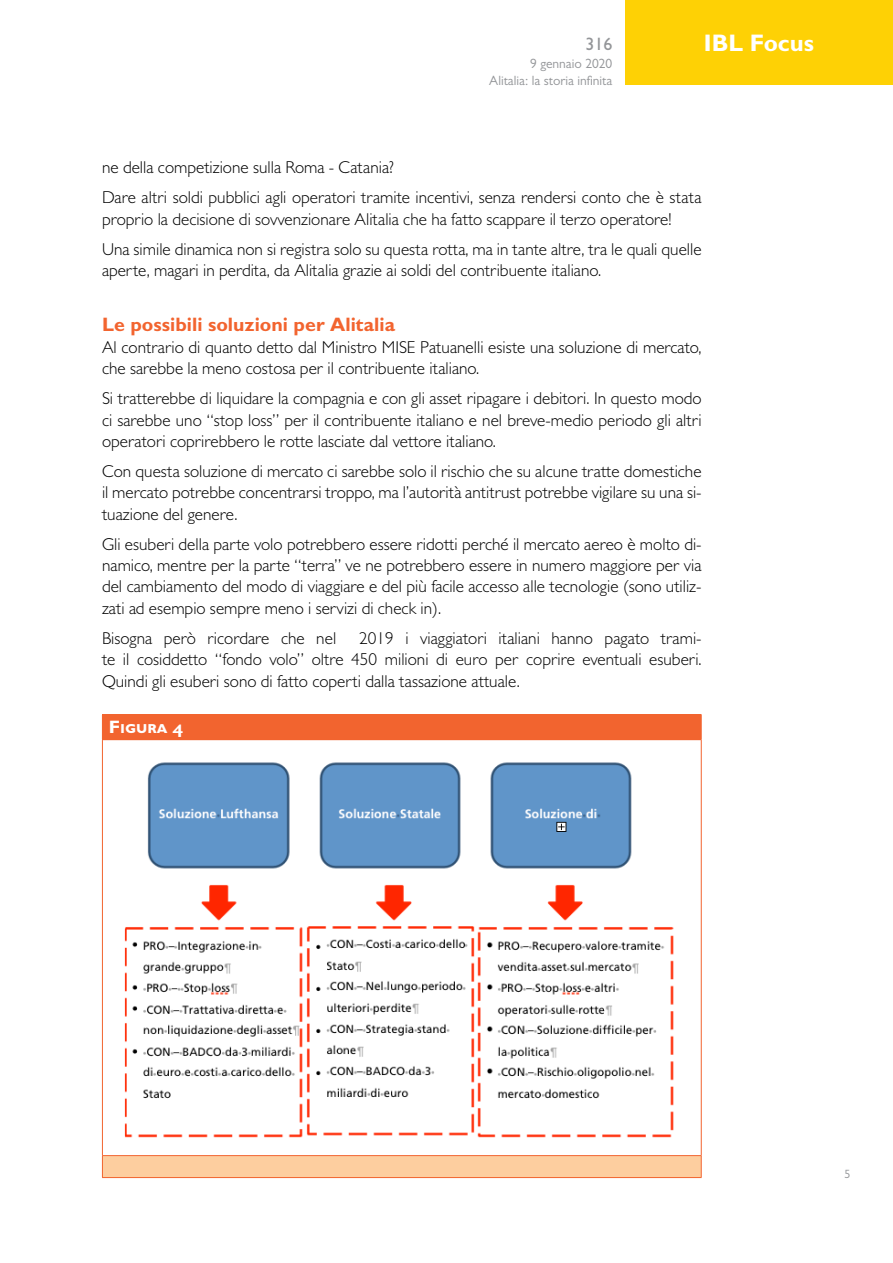
<style>
.page{position:relative;width:893px;height:1263px;background:#fff}
.page>*{position:absolute;margin:0;border:0;box-sizing:border-box;transform-origin:0 0}
.t1{font:700 24px "Gill Sans MT Pro";color:#fff}
.Paragraph_1{font:700 19.5px "Gill Sans MT Pro";color:#f2642f}
.Dida_Number{font:700 18px "Gill Sans MT Pro";color:#fff;scale:1.05 1}
.t2{font:500 18px "Gill Sans MT Pro";color:#939598}
.Body{font:300 17.25px/21.5px "Gill Sans MT Pro";color:#000;text-align:justify}
.t3{font:13.5px "Gill Sans MT Pro";color:#939598}
.t4{font:12px "Gill Sans MT Pro";color:#939598}
</style>
<div class="page">
<div style="left:625px;top:0;width:268px;height:85px;background:#fed105"></div>
<div style="left:102px;top:715px;width:599px;height:25px;background:#f2642f"></div>
<div style="left:102px;top:1155px;width:599px;height:22px;background:#fdce9f"></div>
<hr style="left:102px;top:739px;width:600px;height:1px;background:#f2642f">
<hr style="left:102px;top:1155px;width:600px;height:1px;background:#f2642f">
<hr style="left:102px;top:714px;width:600px;height:1px;background:#f2642f">
<svg style="left:701px;top:715px;width:1px;height:24px"></svg>
<hr style="left:102px;top:740px;width:1px;height:415px;background:#f2642f">
<hr style="left:701px;top:740px;width:1px;height:415px;background:#f2642f">
<svg style="left:102px;top:1156px;width:1px;height:21px"></svg>
<svg style="left:701px;top:1156px;width:1px;height:21px"></svg>
<hr style="left:102px;top:1177px;width:600px;height:1px;background:#f2642f">
<img style="left:124px;top:762px;width:550px;height:376px">
<p class="t2" style="left:585px;top:33px;width:28px">316</p>
<h1 class="t1" style="left:704px;top:28px;width:112px">IBL Focus</h1>
<p class="t3" style="left:530px;top:55px;width:84px">9 gennaio 2020</p>
<p class="t3" style="left:489px;top:72px;width:125px">Alitalia: la storia infinita</p>
<p class="Body" style="left:102px;top:157px;width:294px">ne della competizione sulla Roma - Catania?</p>
<p class="Body" style="left:102px;top:186px;width:601px">Dare altri soldi pubblici agli operatori tramite incentivi, senza rendersi conto che è stata proprio la decisione di sovvenzionare Alitalia che ha fatto scappare il terzo operatore!</p>
<p class="Body" style="left:102px;top:238px;width:601px">Una simile dinamica non si registra solo su questa rotta, ma in tante altre, tra le quali quelle aperte, magari in perdita, da Alitalia grazie ai soldi del contribuente italiano.</p>
<p class="Paragraph_1" style="left:102px;top:313px;width:295px">Le possibili soluzioni per Alitalia</p>
<p class="Body" style="left:102px;top:336px;width:601px">Al contrario di quanto detto dal Ministro MISE Patuanelli esiste una soluzione di mercato, che sarebbe la meno costosa per il contribuente italiano.</p>
<p class="Body" style="left:102px;top:387px;width:601px">Si tratterebbe di liquidare la compagnia e con gli asset ripagare i debitori. In questo modo ci sarebbe uno “stop loss” per il contribuente italiano e nel breve-medio periodo gli altri operatori coprirebbero le rotte lasciate dal vettore italiano.</p>
<p class="Body" style="left:102px;top:460px;width:601px">Con questa soluzione di mercato ci sarebbe solo il rischio che su alcune tratte domestiche il mercato potrebbe concentrarsi troppo, ma l’autorità antitrust potrebbe vigilare su una si&shy;tuazione del genere.</p>
<p class="Body" style="left:102px;top:533px;width:601px">Gli esuberi della parte volo potrebbero essere ridotti perché il mercato aereo è molto di&shy;namico, mentre per la parte “terra” ve ne potrebbero essere in numero maggiore per via del cambiamento del modo di viaggiare e del più facile accesso alle tecnologie (sono utiliz&shy;zati ad esempio sempre meno i servizi di check in).</p>
<p class="Body" style="left:102px;top:627px;width:236px">Bisogna però ricordare che nel</p>
<p class="Body" style="left:102px;top:627px;width:601px;text-indent:257px">2019 i viaggiatori italiani hanno pagato trami&shy;te il cosiddetto “fondo volo” oltre 450 milioni di euro per coprire eventuali esuberi.<br>Quindi gli esuberi sono di fatto coperti dalla tassazione attuale.</p>
<p class="Dida_Number" style="left:109px;top:716px;width:72px">Figura 4</p>
<p class="t4" style="left:844px;top:1167px;width:7px">5</p>
</div>
